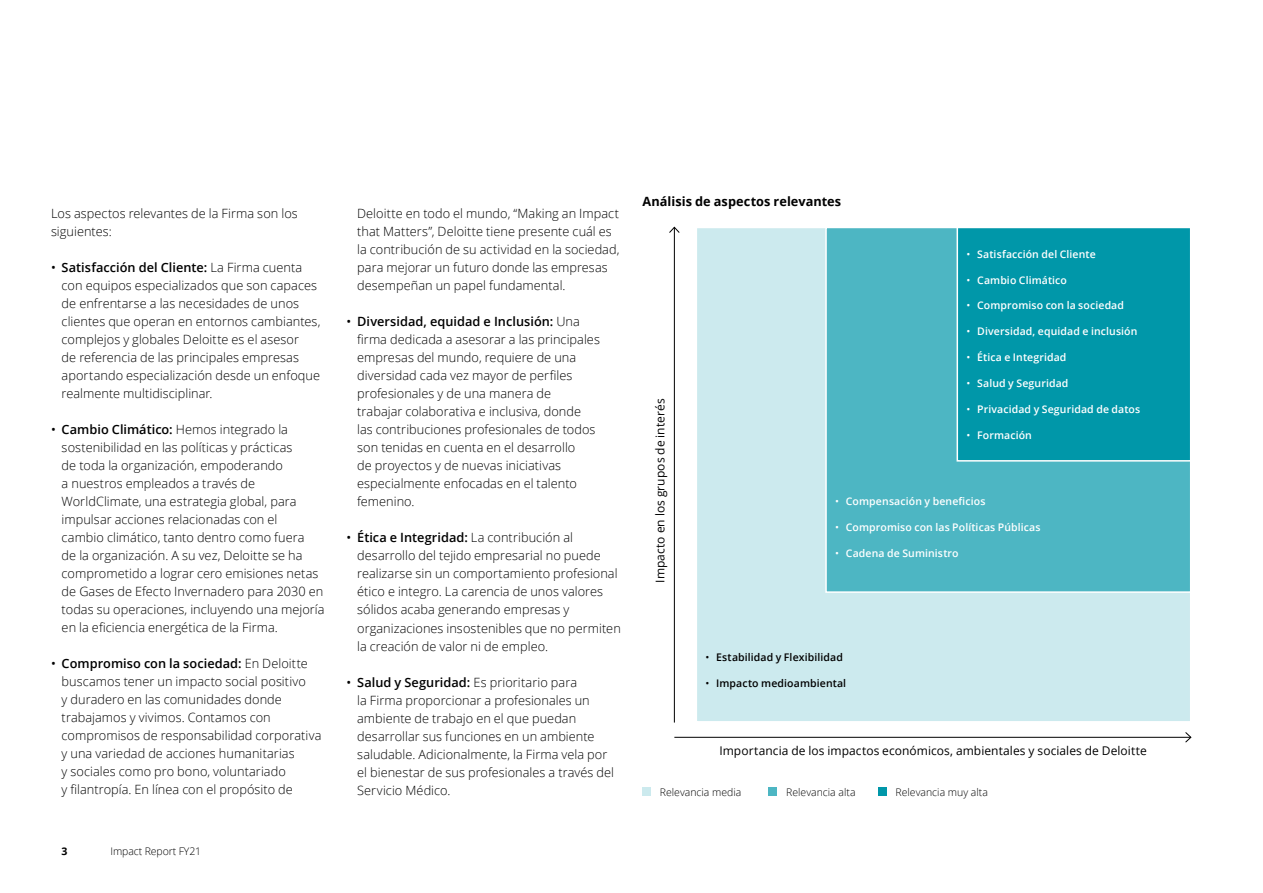
<style>
.page{position:relative;width:1263px;height:893px;background:#fff}
.page>*{position:absolute;margin:0;border:0;box-sizing:border-box;transform-origin:0 0}
.t1{font:300 12.75px/18px "Open Sans";letter-spacing:.005em;color:#000}
.t2{font:700 12.75px "Open Sans";letter-spacing:.005em;color:#000}
.t3{font:12px "Open Sans";letter-spacing:.005em;color:#000}
.t4{font:600 10.5px "Open Sans";letter-spacing:.01em;color:#fff}
.t5{font:300 10.5px "Open Sans";color:#000}
.t6{font:600 10.5px "Open Sans";letter-spacing:.01em;color:#000}
.t7{font:700 10.5px "Open Sans";color:#000}
.s1{font-weight:400}
.s2{font-weight:600}
</style>
<div class="page">
<div style="left:696px;top:227px;width:495px;height:495px;background:#cceaee"></div>
<div style="left:826px;top:227px;width:365px;height:365px;background:#4db6c3"></div>
<div style="left:825px;top:227px;width:366px;height:366px;border:2px solid #fff"></div>
<div style="left:957px;top:227px;width:234px;height:234px;background:#0097a9"></div>
<div style="left:956px;top:227px;width:235px;height:235px;border:2px solid #fff"></div>
<hr style="left:674px;top:227px;width:1px;height:495px;background:#000">
<svg style="left:669px;top:226px;width:11px;height:8px"></svg>
<hr style="left:674px;top:737px;width:517px;height:1px;background:#000">
<svg style="left:1184px;top:732px;width:8px;height:11px"></svg>
<div style="left:642px;top:787px;width:9px;height:9px;background:#cceaee"></div>
<div style="left:769px;top:787px;width:8px;height:9px;background:#4db6c3"></div>
<div style="left:878px;top:787px;width:8px;height:9px;background:#0097a9"></div>
<p class="t1" style="left:51px;top:204px;width:248px">Los aspectos relevantes de la Firma son los siguientes:</p>
<p class="t1" style="left:62px;top:258px;width:260px;text-indent:-11px"><span class="s1">•</span> <span class="s2">Satisfacción del Cliente:</span> La Firma cuenta con equipos especializados que son capaces de enfrentarse a las necesidades de unos clientes que operan en entornos cambiantes, complejos y globales Deloitte es el asesor<br>de referencia de las principales empresas aportando especialización desde un enfoque realmente multidisciplinar.</p>
<p class="t1" style="left:62px;top:420px;width:264px;text-indent:-11px"><span class="s1">•</span> <span class="s2">Cambio Climático:</span> Hemos integrado la sostenibilidad en las políticas y prácticas<br>de toda la organización, empoderando<br>a nuestros empleados a través de WorldClimate, una estrategia global, para impulsar acciones relacionadas con el<br>cambio climático, tanto dentro como fuera<br>de la organización. A su vez, Deloitte se ha comprometido a lograr cero emisiones netas de Gases de Efecto Invernadero para 2030 en todas su operaciones, incluyendo una mejoría en la eficiencia energética de la Firma.</p>
<p class="t1" style="left:62px;top:654px;width:261px;text-indent:-11px"><span class="s1">•</span> <span class="s2">Compromiso con la sociedad:</span> En Deloitte buscamos tener un impacto social positivo<br>y duradero en las comunidades donde trabajamos y vivimos. Contamos con compromisos de responsabilidad corporativa y una variedad de acciones humanitarias<br>y sociales como pro bono, voluntariado<br>y filantropía. En línea con el propósito de</p>
<p class="t7" style="left:62px;top:844px;width:7px">3</p>
<p class="t5" style="left:111px;top:844px;width:92px">Impact Report FY21</p>
<p class="t1" style="left:357px;top:204px;width:264px">Deloitte en todo el mundo, “Making an Impact that Matters”, Deloitte tiene presente cuál es la contribución de su actividad en la sociedad, para mejorar un futuro donde las empresas desempeñan un papel fundamental.</p>
<p class="t1" style="left:357px;top:312px;width:244px;text-indent:-11px"><span class="s1">•</span> <span class="s2">Diversidad, equidad e Inclusión:</span> Una firma dedicada a asesorar a las principales empresas del mundo, requiere de una diversidad cada vez mayor de perfiles profesionales y de una manera de<br>trabajar colaborativa e inclusiva, donde<br>las contribuciones profesionales de todos son tenidas en cuenta en el desarrollo<br>de proyectos y de nuevas iniciativas especialmente enfocadas en el talento femenino.</p>
<p class="t1" style="left:357px;top:528px;width:265px;text-indent:-11px"><span class="s1">•</span> <span class="s2">Ética e Integridad:</span> La contribución al desarrollo del tejido empresarial no puede realizarse sin un comportamiento profesional ético e integro. La carencia de unos valores sólidos acaba generando empresas y organizaciones insostenibles que no permiten la creación de valor ni de empleo.</p>
<p class="t1" style="left:357px;top:672px;width:258px;text-indent:-11px"><span class="s1">•</span> <span class="s2">Salud y Seguridad:</span> Es prioritario para<br>la Firma proporcionar a profesionales un ambiente de trabajo en el que puedan desarrollar sus funciones en un ambiente saludable. Adicionalmente, la Firma vela por el bienestar de sus profesionales a través del Servicio Médico.</p>
<p class="t2" style="left:642px;top:192px;width:200px">Análisis de aspectos relevantes</p>
<p class="t3" style="left:652px;top:583px;width:186px;rotate:-90deg">Impacto en los grupos de interés</p>
<p class="t4" style="left:966px;top:247px;width:131px"><span class="s1">•</span> Satisfacción del Cliente</p>
<p class="t4" style="left:966px;top:272px;width:102px"><span class="s1">•</span> Cambio Climático</p>
<p class="t4" style="left:966px;top:298px;width:159px"><span class="s1">•</span> Compromiso con la sociedad</p>
<p class="t4" style="left:966px;top:324px;width:172px"><span class="s1">•</span> Diversidad, equidad e inclusión</p>
<p class="t4" style="left:966px;top:350px;width:101px"><span class="s1">•</span> Ética e Integridad</p>
<p class="t4" style="left:966px;top:376px;width:103px"><span class="s1">•</span> Salud y Seguridad</p>
<p class="t4" style="left:966px;top:402px;width:175px"><span class="s1">•</span> Privacidad y Seguridad de datos</p>
<p class="t4" style="left:966px;top:428px;width:67px"><span class="s1">•</span> Formación</p>
<p class="t4" style="left:835px;top:494px;width:152px"><span class="s1">•</span> Compensación y beneficios</p>
<p class="t4" style="left:835px;top:520px;width:207px"><span class="s1">•</span> Compromiso con las Políticas Públicas</p>
<p class="t4" style="left:835px;top:546px;width:125px"><span class="s1">•</span> Cadena de Suministro</p>
<p class="t6" style="left:706px;top:650px;width:139px"><span class="s1">•</span> Estabilidad y Flexibilidad</p>
<p class="t6" style="left:706px;top:676px;width:142px"><span class="s1">•</span> Impacto medioambiental</p>
<p class="t3" style="left:719px;top:742px;width:429px">Importancia de los impactos económicos, ambientales y sociales de Deloitte</p>
<p class="t5" style="left:660px;top:785px;width:83px">Relevancia media</p>
<p class="t5" style="left:786px;top:785px;width:71px">Relevancia alta</p>
<p class="t5" style="left:895px;top:785px;width:94px">Relevancia muy alta</p>
</div>
